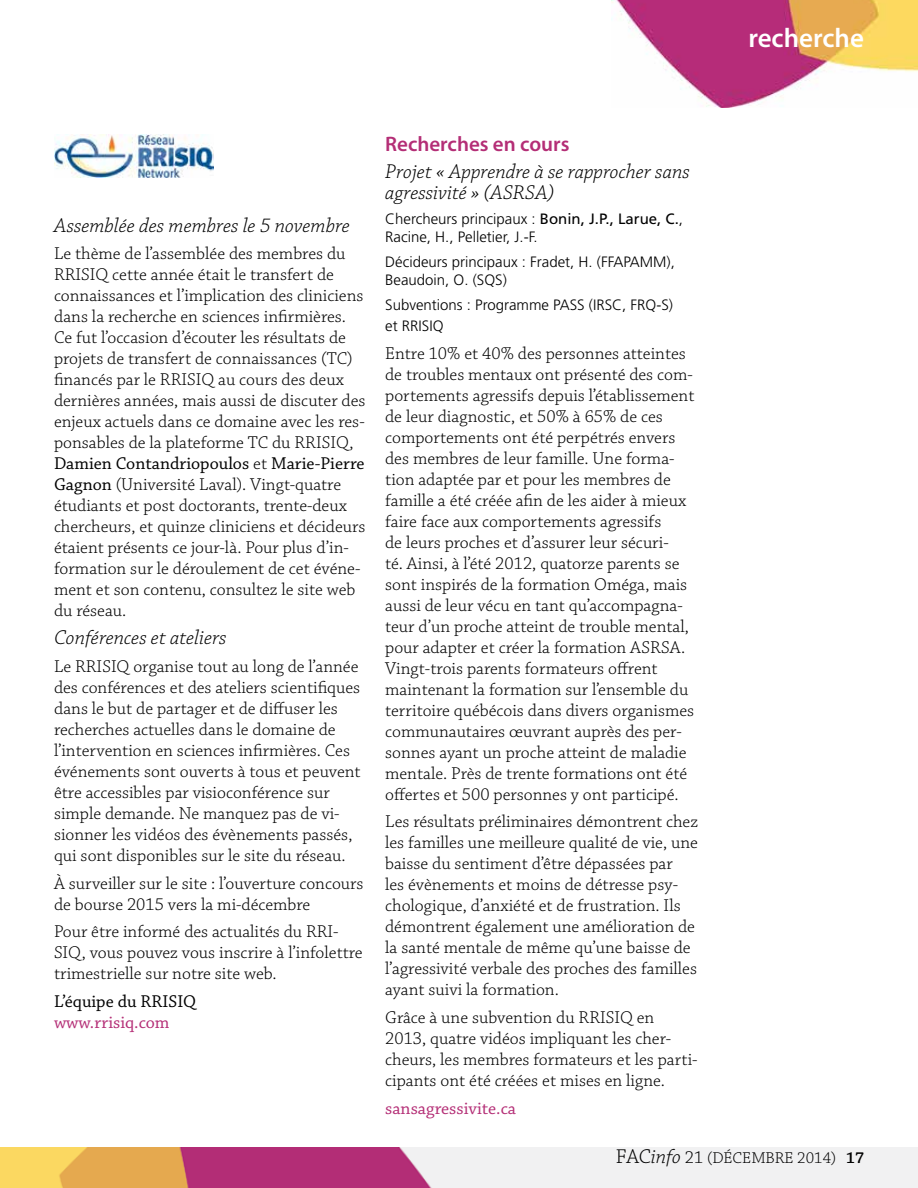
<style>
.page{position:relative;width:918px;height:1188px;background:#fff}
.page>*{position:absolute;margin:0;border:0;box-sizing:border-box;transform-origin:0 0}
.t1{font:600 27px "Myriad Pro";color:#fff}
.t2{font:italic 300 21px/21px "Chaparral Pro";color:#000}
.t3{font:600 21px "Myriad Pro";color:#b42e76}
.t4{font:300 18px/21px "Chaparral Pro";color:#000}
.t5{font:18px "Chaparral Pro";color:#b42e76}
.t6{font:18px "Chaparral Pro";color:#000}
.t7{font:300 16.5px "Chaparral Pro";color:#000}
.t8{font:300 15px/18px "Frutiger";color:#000}
.s1{font-weight:400}
.s2{font-size:21px}
.s3{font-style:italic;font-size:21px}
.s4{font-size:18px}
.s5{font-weight:600}
</style>
<div class="page">
<img style="left:0;top:1148px;width:918px;height:40px">
<img style="left:611px;top:0;width:307px;height:108px">
<img style="left:54px;top:135px;width:160px;height:42px">
<h1 class="t1" style="left:748px;top:21px;width:117px">recherche</h1>
<p class="t2" style="left:54px;top:215px;width:297px">Assemblée des membres le 5 novembre</p>
<p class="t4" style="left:54px;top:244px;width:313px">Le thème de l’assemblée des membres du RRISIQ cette année était le transfert de connaissances et l’implication des cliniciens dans la recherche en sciences infirmières.<br>Ce fut l’occasion d’écouter les résultats de projets de transfert de connaissances (TC) financés par le RRISIQ au cours des deux dernières années, mais aussi de discuter des enjeux actuels dans ce domaine avec les res&shy;ponsables de la plateforme TC du RRISIQ, <span class="s1">Damien Contandriopoulos</span> et <span class="s1">Marie-Pierre Gagnon</span> (Université Laval). Vingt-quatre étudiants et post doctorants, trente-deux chercheurs, et quinze cliniciens et décideurs étaient présents ce jour-là. Pour plus d’in&shy;formation sur le déroulement de cet événe&shy;ment et son contenu, consultez le site web du réseau.</p>
<p class="t2" style="left:54px;top:628px;width:174px">Conférences et ateliers</p>
<p class="t4" style="left:54px;top:656px;width:308px">Le RRISIQ organise tout au long de l’année des conférences et des ateliers scientifiques dans le but de partager et de diffuser les recherches actuelles dans le domaine de l’intervention en sciences infirmières. Ces événements sont ouverts à tous et peuvent être accessibles par visioconférence sur simple demande. Ne manquez pas de vi&shy;sionner les vidéos des évènements passés, qui sont disponibles sur le site du réseau.</p>
<p class="t4" style="left:54px;top:873px;width:311px">À surveiller sur le site : l’ouverture concours de bourse 2015 vers la mi-décembre</p>
<p class="t4" style="left:54px;top:922px;width:310px">Pour être informé des actualités du RRI-<br>SIQ, vous pouvez vous inscrire à l’infolettre trimestrielle sur notre site web.</p>
<p class="t6" style="left:54px;top:991px;width:144px">L’équipe du RRISIQ</p>
<p class="t5" style="left:54px;top:1012px;width:117px">www.rrisiq.com</p>
<p class="t3" style="left:385px;top:130px;width:186px">Recherches en cours</p>
<p class="t2" style="left:385px;top:162px;width:306px">Projet « Apprendre à se rapprocher sans agressivité » (ASRSA)</p>
<p class="t8" style="left:385px;top:210px;width:299px">Chercheurs principaux : <span class="s1">Bonin, J.P., Larue, C.</span>,<br>Racine, H., Pelletier, J.-F.</p>
<p class="t8" style="left:385px;top:253px;width:291px">Décideurs principaux : Fradet, H. (FFAPAMM),<br>Beaudoin, O. (SQS)</p>
<p class="t8" style="left:385px;top:294px;width:289px;line-height:21px">Subventions : Programme PASS (IRSC, FRQ-S) et RRISIQ</p>
<p class="t4" style="left:385px;top:343px;width:311px">Entre 10% et 40% des personnes atteintes de troubles mentaux ont présenté des com&shy;portements agressifs depuis l’établissement de leur diagnostic, et 50% à 65% de ces comportements ont été perpétrés envers des membres de leur famille. Une forma&shy;tion adaptée par et pour les membres de famille a été créée afin de les aider à mieux faire face aux comportements agressifs<br>de leurs proches et d’assurer leur sécuri-<br>té. Ainsi, à l’été 2012, quatorze parents se sont inspirés de la formation Oméga, mais aussi de leur vécu en tant qu’accompagna&shy;teur d’un proche atteint de trouble mental, pour adapter et créer la formation ASRSA.<br>Vingt-trois parents formateurs offrent maintenant la formation sur l’ensemble du territoire québécois dans divers organismes communautaires œuvrant auprès des per&shy;sonnes ayant un proche atteint de maladie mentale. Près de trente formations ont été offertes et 500 personnes y ont participé.</p>
<p class="t4" style="left:385px;top:812px;width:314px">Les résultats préliminaires démontrent chez les familles une meilleure qualité de vie, une baisse du sentiment d’être dépassées par<br>les évènements et moins de détresse psy&shy;chologique, d’anxiété et de frustration. Ils démontrent également une amélioration de la santé mentale de même qu’une baisse de l’agressivité verbale des proches des familles ayant suivi la formation.</p>
<p class="t4" style="left:385px;top:1008px;width:314px">Grâce à une subvention du RRISIQ en 2013, quatre vidéos impliquant les cher&shy;cheurs, les membres formateurs et les parti&shy;cipants ont été créées et mises en ligne.</p>
<p class="t5" style="left:385px;top:1098px;width:132px">sansagressivite.ca</p>
<p class="t7" style="left:616px;top:1149px;width:250px"><span class="s2">FAC</span><span class="s3">info</span> <span class="s4">21</span> (décembre 2014) <span class="s5">17</span></p>
</div>
